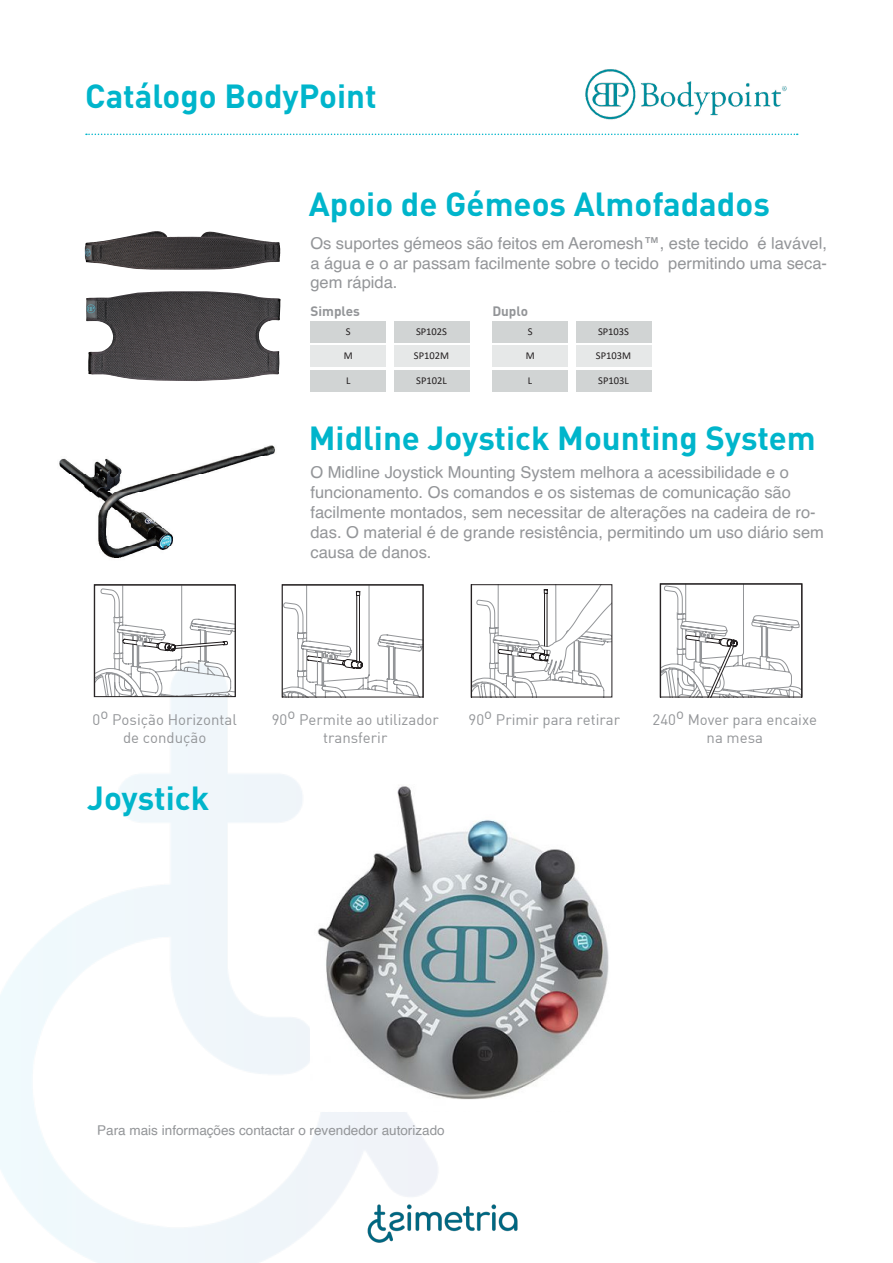
<style>
.page{position:relative;width:893px;height:1263px;background:#fff}
.page>*{position:absolute;margin:0;border:0;box-sizing:border-box;transform-origin:0 0}
.t1{font:700 33px "DIN";color:#00b5cb}
.t2{font:16.5px/19.8px "Helvetica";color:#939598;text-align:justify}
.t3{font:15px/18px "DIN";color:#939598;text-align:center}
.t4{font:13.5px "Helvetica";color:#939598}
.t5{font:700 13.5px "DIN";color:#939598}
.t6{font:10.5px "Calibri";color:#231f20}
</style>
<div class="page">
<svg style="left:86px;top:134px;width:486px;height:1px"></svg>
<img style="left:0;top:657px;width:561px;height:606px">
<img style="left:361px;top:1197px;width:171px;height:54px">
<img style="left:573px;top:69px;width:225px;height:67px">
<div style="left:310px;top:346px;width:76px;height:21px;background:#e6e8e8"></div>
<div style="left:310px;top:321px;width:76px;height:22px;background:#d1d4d4"></div>
<div style="left:310px;top:370px;width:76px;height:22px;background:#d1d4d4"></div>
<div style="left:394px;top:346px;width:75px;height:21px;background:#e6e8e8"></div>
<div style="left:394px;top:321px;width:75px;height:22px;background:#d1d4d4"></div>
<div style="left:394px;top:370px;width:75px;height:22px;background:#d1d4d4"></div>
<div style="left:492px;top:346px;width:76px;height:21px;background:#e6e8e8"></div>
<div style="left:492px;top:321px;width:76px;height:22px;background:#d1d4d4"></div>
<div style="left:492px;top:370px;width:76px;height:22px;background:#d1d4d4"></div>
<div style="left:576px;top:346px;width:75px;height:21px;background:#e6e8e8"></div>
<div style="left:576px;top:321px;width:75px;height:22px;background:#d1d4d4"></div>
<div style="left:576px;top:370px;width:75px;height:22px;background:#d1d4d4"></div>
<img style="left:85px;top:231px;width:195px;height:39px">
<img style="left:86px;top:291px;width:195px;height:90px">
<img style="left:59px;top:445px;width:216px;height:113px">
<svg style="left:96px;top:586px;width:137px;height:109px"></svg>
<div style="left:94px;top:584px;width:141px;height:113px;border:1px solid #231f20"></div>
<svg style="left:284px;top:586px;width:137px;height:109px"></svg>
<div style="left:282px;top:584px;width:141px;height:113px;border:1px solid #231f20"></div>
<svg style="left:473px;top:586px;width:137px;height:109px"></svg>
<div style="left:471px;top:584px;width:141px;height:113px;border:1px solid #231f20"></div>
<svg style="left:662px;top:585px;width:138px;height:110px"></svg>
<div style="left:660px;top:583px;width:142px;height:114px;border:1px solid #231f20"></div>
<img style="left:310px;top:784px;width:299px;height:327px">
<h1 class="t1" style="left:85px;top:75px;width:293px">Catálogo BodyPoint</h1>
<p class="t1" style="left:309px;top:183px;width:463px">Apoio de Gémeos Almofadados</p>
<p class="t2" style="left:310px;top:234px;width:518px">Os suportes gémeos são feitos em Aeromesh™, este tecido é lavável, a água e o ar passam facilmente sobre o tecido permitindo uma seca&shy;gem rápida.</p>
<p class="t5" style="left:311px;top:302px;width:51px">Simples</p>
<p class="t5" style="left:492px;top:302px;width:37px">Duplo</p>
<p class="t6" style="left:346px;top:324px;width:6px">S</p>
<p class="t6" style="left:344px;top:348px;width:10px">M</p>
<p class="t6" style="left:346px;top:373px;width:6px">L</p>
<p class="t6" style="left:416px;top:324px;width:33px">SP102S</p>
<p class="t6" style="left:414px;top:348px;width:37px">SP102M</p>
<p class="t6" style="left:416px;top:373px;width:32px">SP102L</p>
<p class="t6" style="left:528px;top:324px;width:6px">S</p>
<p class="t6" style="left:526px;top:348px;width:10px">M</p>
<p class="t6" style="left:528px;top:373px;width:6px">L</p>
<p class="t6" style="left:598px;top:324px;width:33px">SP103S</p>
<p class="t6" style="left:596px;top:348px;width:37px">SP103M</p>
<p class="t6" style="left:598px;top:373px;width:32px">SP103L</p>
<p class="t1" style="left:309px;top:417px;width:508px">Midline Joystick Mounting System</p>
<p class="t2" style="left:310px;top:463px;width:515px;text-align:left">O Midline Joystick Mounting System melhora a acessibilidade e o funcionamento. Os comandos e os sistemas de comunicação são facilmente montados, sem necessitar de alterações na cadeira de ro&shy;das. O material é de grande resistência, permitindo um uso diário sem causa de danos.</p>
<p class="t3" style="left:93px;top:710px;width:146px">0o Posição Horizontal</p>
<p class="t3" style="left:123px;top:728px;width:85px">de condução</p>
<p class="t1" style="left:87px;top:777px;width:123px">Joystick</p>
<p class="t3" style="left:272px;top:710px;width:168px">90o Permite ao utilizador transferir</p>
<p class="t3" style="left:652px;top:710px;width:166px">240o Mover para encaixe na mesa</p>
<p class="t3" style="left:469px;top:710px;width:153px">90o Primir para retirar</p>
<p class="t4" style="left:97px;top:1120px;width:349px">Para mais informações contactar o revendedor autorizado</p>
</div>
